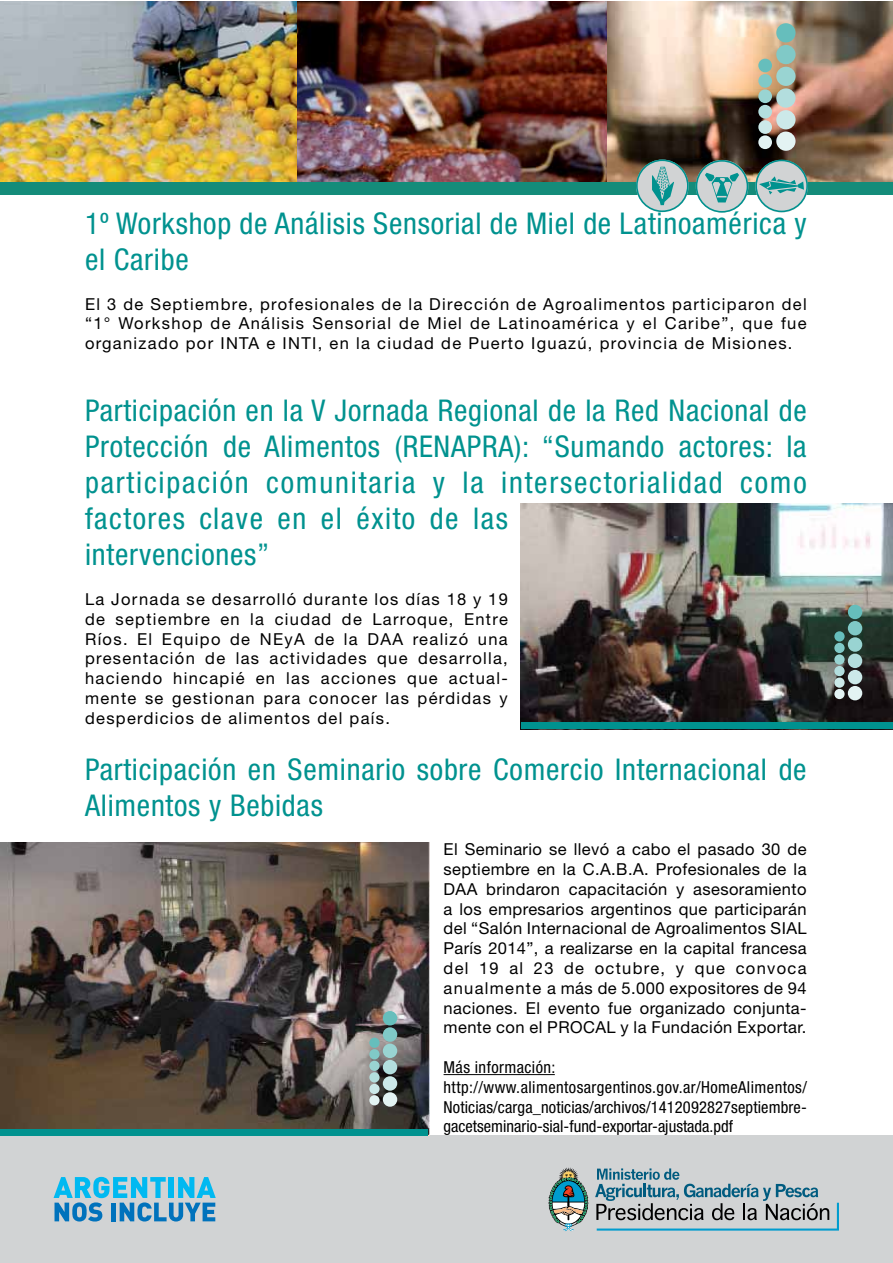
<style>
.page{position:relative;width:893px;height:1263px;background:#fff}
.page>*{position:absolute;margin:0;border:0;box-sizing:border-box;transform-origin:0 0}
.t1{font:condensed 30px/36px "Helvetica Neue LT Std";letter-spacing:.025em;color:#00928f}
.t2{font:16.5px/19.8px "Helvetica Neue LT Std";letter-spacing:.08em;color:#000;text-align:justify}
.t3{font:condensed 16.5px/19.8px "Helvetica Neue LT Std";letter-spacing:.01em;color:#000}
</style>
<div class="page">
<img style="left:0;top:1px;width:586px;height:181px">
<img style="left:586px;top:1px;width:306px;height:181px">
<div style="left:0;top:182px;width:892px;height:12px;background:#148c7a"></div>
<svg style="left:636px;top:159px;width:172px;height:54px;background:#98b4b1"></svg>
<div style="left:776px;top:23px;width:20px;height:20px;background:#66bebc;border-radius:50%"></div>
<div style="left:776px;top:45px;width:20px;height:19px;background:#80c9c7;border-radius:50%"></div>
<div style="left:776px;top:67px;width:20px;height:19px;background:#99d4d2;border-radius:50%"></div>
<div style="left:776px;top:88px;width:20px;height:20px;background:#b3dede;border-radius:50%"></div>
<div style="left:776px;top:110px;width:20px;height:19px;background:#cce9e9;border-radius:50%"></div>
<div style="left:776px;top:131px;width:20px;height:20px;background:#e3f3f3;border-radius:50%"></div>
<div style="left:758px;top:59px;width:14px;height:13px;background:#66bebc;border-radius:50%"></div>
<div style="left:758px;top:74px;width:14px;height:14px;background:#80c9c7;border-radius:50%"></div>
<div style="left:758px;top:89px;width:14px;height:14px;background:#99d4d2;border-radius:50%"></div>
<div style="left:758px;top:105px;width:14px;height:14px;background:#b3dede;border-radius:50%"></div>
<div style="left:758px;top:120px;width:14px;height:14px;background:#cce9e9;border-radius:50%"></div>
<div style="left:758px;top:135px;width:14px;height:14px;background:#e3f3f3;border-radius:50%"></div>
<div style="left:0;top:1135px;width:892px;height:128px;background:#d1d3d4"></div>
<svg style="left:548px;top:1167px;width:41px;height:64px"></svg>
<svg style="left:595px;top:1168px;width:244px;height:62px"></svg>
<svg style="left:54px;top:1177px;width:162px;height:44px"></svg>
<hr style="left:444px;top:1074px;width:111px;height:1px;background:#000">
<img style="left:521px;top:503px;width:371px;height:220px">
<div style="left:848px;top:605px;width:14px;height:14px;background:#66bebc;border-radius:50%"></div>
<div style="left:848px;top:621px;width:14px;height:14px;background:#80c9c7;border-radius:50%"></div>
<div style="left:848px;top:637px;width:14px;height:15px;background:#99d4d2;border-radius:50%"></div>
<div style="left:848px;top:654px;width:14px;height:14px;background:#b3dede;border-radius:50%"></div>
<div style="left:848px;top:670px;width:14px;height:14px;background:#cce9e9;border-radius:50%"></div>
<div style="left:848px;top:686px;width:14px;height:14px;background:#e3f3f3;border-radius:50%"></div>
<div style="left:834px;top:631px;width:11px;height:10px;background:#66bebc;border-radius:50%"></div>
<div style="left:834px;top:643px;width:11px;height:10px;background:#80c9c7;border-radius:50%"></div>
<div style="left:834px;top:654px;width:11px;height:11px;background:#99d4d2;border-radius:50%"></div>
<div style="left:834px;top:666px;width:11px;height:10px;background:#b3dede;border-radius:50%"></div>
<div style="left:834px;top:677px;width:11px;height:11px;background:#cce9e9;border-radius:50%"></div>
<div style="left:834px;top:689px;width:11px;height:10px;background:#e3f3f3;border-radius:50%"></div>
<div style="left:521px;top:723px;width:371px;height:6px;background:#00928f"></div>
<img style="left:0;top:842px;width:429px;height:293px">
<div style="left:383px;top:1011px;width:14px;height:14px;background:#66bebc;border-radius:50%"></div>
<div style="left:383px;top:1027px;width:14px;height:15px;background:#80c9c7;border-radius:50%"></div>
<div style="left:383px;top:1043px;width:14px;height:15px;background:#99d4d2;border-radius:50%"></div>
<div style="left:383px;top:1060px;width:14px;height:14px;background:#b3dede;border-radius:50%"></div>
<div style="left:383px;top:1076px;width:14px;height:15px;background:#cce9e9;border-radius:50%"></div>
<div style="left:383px;top:1092px;width:14px;height:15px;background:#e3f3f3;border-radius:50%"></div>
<div style="left:369px;top:1037px;width:11px;height:11px;background:#66bebc;border-radius:50%"></div>
<div style="left:369px;top:1049px;width:11px;height:10px;background:#80c9c7;border-radius:50%"></div>
<div style="left:369px;top:1061px;width:11px;height:10px;background:#99d4d2;border-radius:50%"></div>
<div style="left:369px;top:1072px;width:11px;height:10px;background:#b3dede;border-radius:50%"></div>
<div style="left:369px;top:1084px;width:11px;height:10px;background:#cce9e9;border-radius:50%"></div>
<div style="left:369px;top:1095px;width:11px;height:10px;background:#e3f3f3;border-radius:50%"></div>
<div style="left:0;top:1129px;width:428px;height:6px;background:#00928f"></div>
<h1 class="t1" style="left:85px;top:205px;width:723px">1º Workshop de Análisis Sensorial de Miel de Latinoamérica y el Caribe</h1>
<p class="t2" style="left:85px;top:294px;width:723px">El 3 de Septiembre, profesionales de la Dirección de Agroalimentos participaron del “1° Workshop de Análisis Sensorial de Miel de Latinoamérica y el Caribe”, que fue organizado por INTA e INTI, en la ciudad de Puerto Iguazú, provincia de Misiones.</p>
<h1 class="t1" style="left:85px;top:392px;width:723px">Participación en la V Jornada Regional de la Red Nacional de Protección de Alimentos (RENAPRA): “Sumando actores: la participación comunitaria y la intersectorialidad como factores clave en el éxito de las<br>intervenciones”</h1>
<p class="t2" style="left:85px;top:589px;width:424px">La Jornada se desarrolló durante los días 18 y 19 de septiembre en la ciudad de Larroque, Entre Ríos. El Equipo de NEyA de la DAA realizó una presentación de las actividades que desarrolla, haciendo hincapié en las acciones que actual&shy;mente se gestionan para conocer las pérdidas y desperdicios de alimentos del país.</p>
<h1 class="t1" style="left:85px;top:751px;width:723px">Participación en Seminario sobre Comercio Internacional de<br>Alimentos y Bebidas</h1>
<p class="t2" style="left:444px;top:839px;width:365px">El Seminario se llevó a cabo el pasado 30 de septiembre en la C.A.B.A. Profesionales de la DAA brindaron capacitación y asesoramiento a los empresarios argentinos que participarán del “Salón Internacional de Agroalimentos SIAL París 2014”, a realizarse en la capital francesa del 19 al 23 de octubre, y que convoca anualmente a más de 5.000 expositores de 94 naciones. El evento fue organizado conjunta&shy;mente con el PROCAL y la Fundación Exportar.</p>
<p class="t3" style="left:444px;top:1057px;width:365px">Más información: http://www.alimentosargentinos.gov.ar/HomeAlimentos/ Noticias/carga_noticias/archivos/1412092827septiembre&shy;gacetseminario-sial-fund-exportar-ajustada.pdf</p>
</div>
